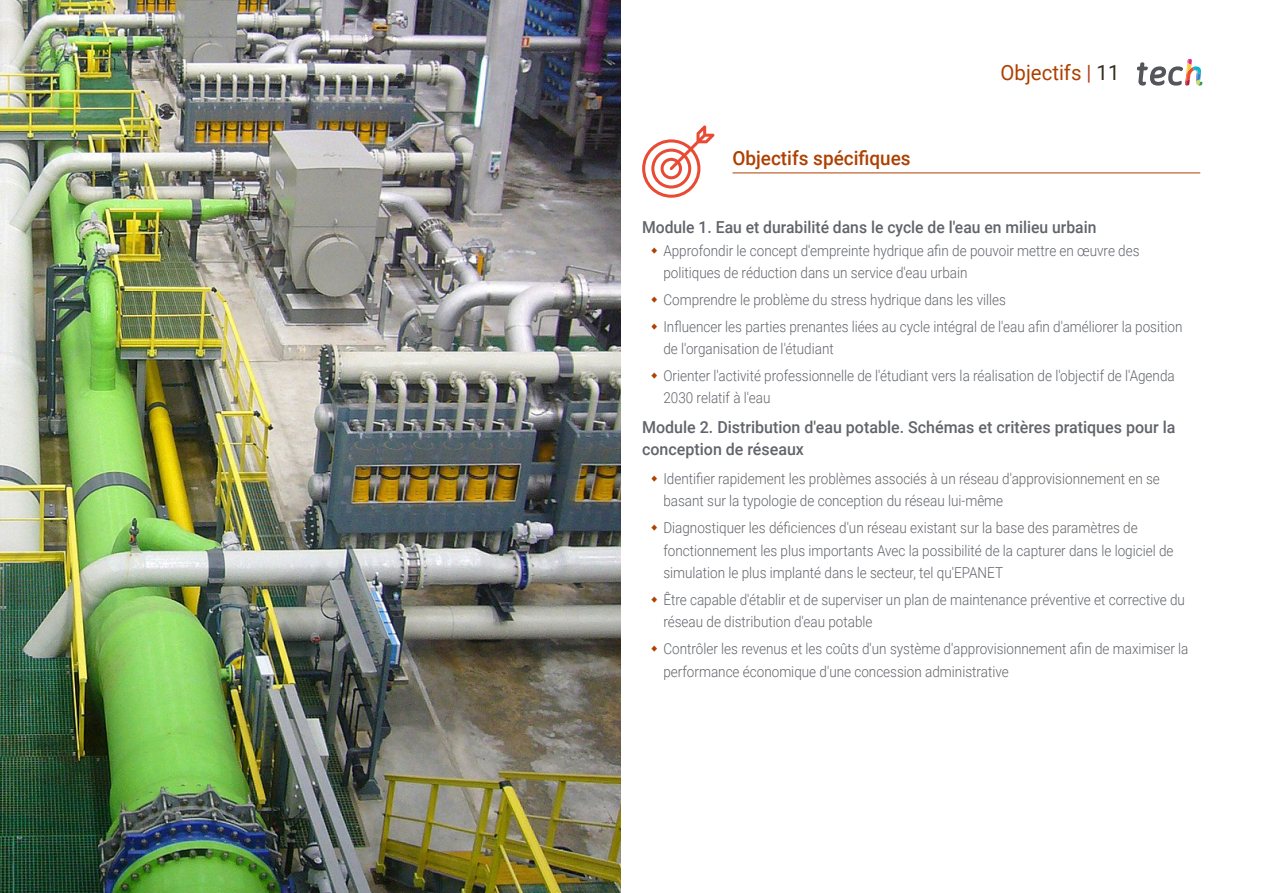
<style>
.page{position:relative;width:1263px;height:893px;background:#fff}
.page>*{position:absolute;margin:0;border:0;box-sizing:border-box;transform-origin:0 0}
.t1{font:21px "Roboto";color:#ae4000}
.t2{font:500 19.5px "Roboto";color:#ae4000}
.t3{font:500 16.5px/22.5px "Roboto";color:#61646a}
.t4{font:500 16.5px "Roboto";color:#61646a;scale:.95 1}
.t5{font:300 15px/22.5px "Roboto";color:#61646a;scale:.9 1}
.s1{color:#b04117}
.s2{color:#312e20}
</style>
<div class="page">
<svg style="left:1137px;top:59px;width:65px;height:27px"></svg>
<hr style="left:732px;top:173px;width:468px;height:1px;background:#ae4000">
<svg style="left:642px;top:125px;width:72px;height:73px"></svg>
<img style="left:0;top:0;width:621px;height:893px">
<h2 class="t2" style="left:732px;top:144px;width:180px">Objectifs spécifiques</h2>
<h1 class="t1" style="left:1000px;top:57px;width:120px">Objectifs <span class="s1">|</span> <span class="s2">11</span></h1>
<p class="t4" style="left:642px;top:216px;width:480px">Module 1. Eau et durabilité dans le cycle de l'eau en milieu urbain</p>
<p class="t5" style="left:663px;top:239px;width:531px">Approfondir le concept d'empreinte hydrique afin de pouvoir mettre en œuvre des politiques de réduction dans un service d'eau urbain</p>
<p class="t5" style="left:663px;top:286px;width:578px;line-height:26.7px">Comprendre le problème du stress hydrique dans les villes<br>Influencer les parties prenantes liées au cycle intégral de l'eau afin d'améliorer la position</p>
<p class="t5" style="left:663px;top:335px;width:570px;line-height:26.7px">de l'organisation de l'étudiant<br>Orienter l'activité professionnelle de l'étudiant vers la réalisation de l'objectif de l'Agenda</p>
<p class="t5" style="left:663px;top:386px;width:120px">2030 relatif à l'eau</p>
<p class="t3" style="left:642px;top:415px;width:535px">Module 2. Distribution d'eau potable. Schémas et critères pratiques pour la conception de réseaux</p>
<p class="t5" style="left:663px;top:467px;width:553px">Identifier rapidement les problèmes associés à un réseau d'approvisionnement en se basant sur la typologie de conception du réseau lui-même</p>
<p class="t5" style="left:663px;top:516px;width:568px">Diagnostiquer les déficiences d'un réseau existant sur la base des paramètres de fonctionnement les plus importants Avec la possibilité de la capturer dans le logiciel de simulation le plus implanté dans le secteur, tel qu'EPANET</p>
<p class="t5" style="left:663px;top:588px;width:581px">Être capable d'établir et de superviser un plan de maintenance préventive et corrective du réseau de distribution d'eau potable</p>
<p class="t5" style="left:663px;top:637px;width:585px">Contrôler les revenus et les coûts d'un système d'approvisionnement afin de maximiser la performance économique d'une concession administrative</p>
</div>
